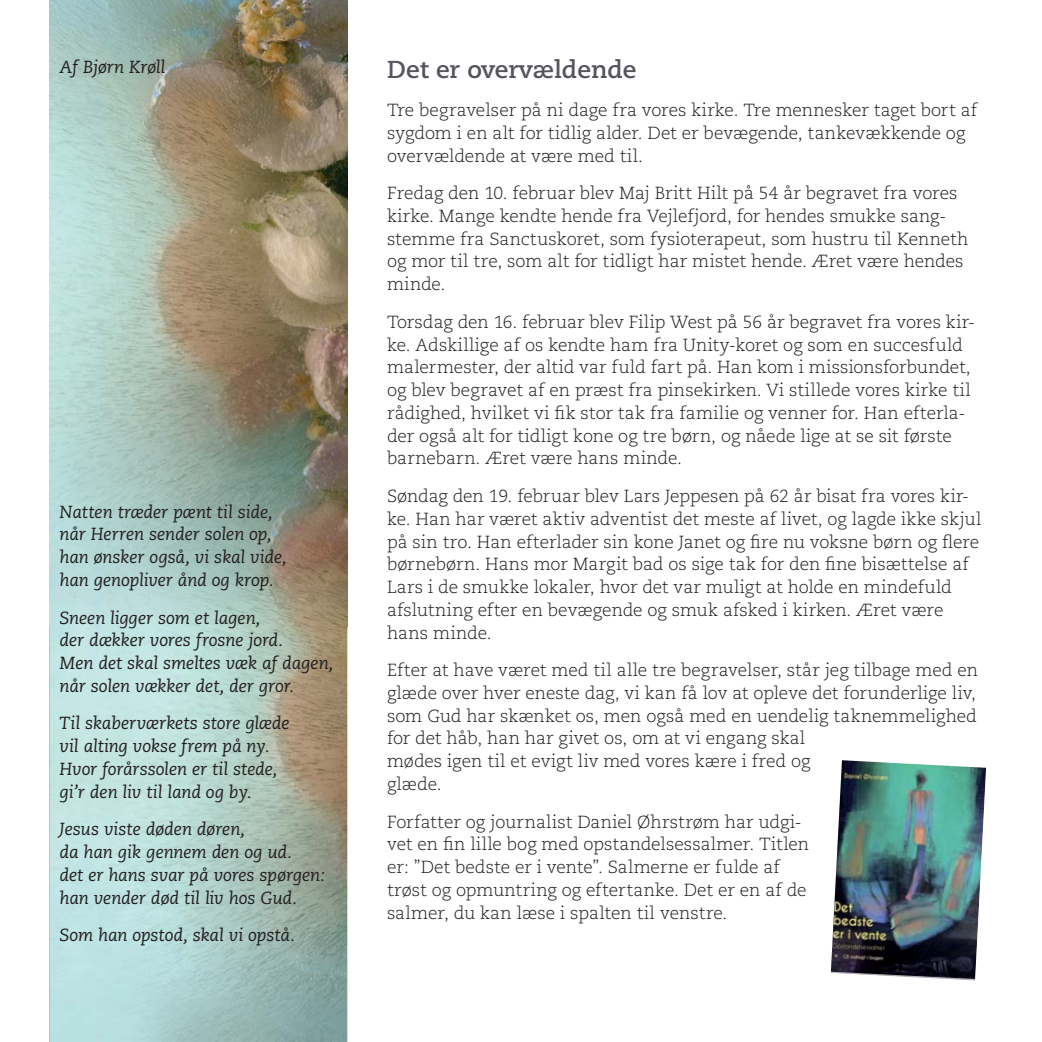
<style>
.page{position:relative;width:1042px;height:1042px;background:#fff}
.page>*{position:absolute;margin:0;border:0;box-sizing:border-box;transform-origin:0 0}
.t1{font:700 24.5px "Caecilia LT Std";color:#56545f}
.t2{font:300 17.5px/22.8px "Caecilia LT Std";color:#231f20}
.t3{font:italic 17.5px/22.8px "Caecilia LT Std";letter-spacing:-.01em;color:#231f20}
</style>
<div class="page">
<img style="left:50px;top:0;width:297px;height:1042px">
<img style="left:50px;top:377px;width:297px;height:249px">
<img style="left:831px;top:760px;width:155px;height:220px">
<p class="t3" style="left:60px;top:56px;width:107px">Af Bjørn Krøll</p>
<p class="t3" style="left:60px;top:501px;width:229px">Natten træder pænt til side, når Herren sender solen op, han ønsker også, vi skal vide, han genopliver ånd og krop.</p>
<p class="t3" style="left:60px;top:607px;width:275px">Sneen ligger som et lagen,<br>der dækker vores frosne jord.<br>Men det skal smeltes væk af dagen, når solen vækker det, der gror.</p>
<p class="t3" style="left:60px;top:713px;width:231px">Til skaberværkets store glæde vil alting vokse frem på ny.<br>Hvor forårssolen er til stede, gi’r den liv til land og by.</p>
<p class="t3" style="left:60px;top:819px;width:267px">Jesus viste døden døren,<br>da han gik gennem den og ud.<br>det er hans svar på vores spørgen: han vender død til liv hos Gud.</p>
<p class="t3" style="left:60px;top:924px;width:237px">Som han opstod, skal vi opstå.</p>
<h1 class="t1" style="left:387px;top:58px;width:251px">Det er overvældende</h1>
<p class="t2" style="left:387px;top:99px;width:592px">Tre begravelser på ni dage fra vores kirke. Tre mennesker taget bort af sygdom i en alt for tidlig alder. Det er bevægende, tankevækkende og overvældende at være med til.</p>
<p class="t2" style="left:387px;top:183px;width:583px">Fredag den 10. februar blev Maj Britt Hilt på 54 år begravet fra vores kirke. Mange kendte hende fra Vejlefjord, for hendes smukke sang&shy;stemme fra Sanctuskoret, som fysioterapeut, som hustru til Kenneth og mor til tre, som alt for tidligt har mistet hende. Æret være hendes minde.</p>
<p class="t2" style="left:387px;top:311px;width:589px">Torsdag den 16. februar blev Filip West på 56 år begravet fra vores kir&shy;ke. Adskillige af os kendte ham fra Unity-koret og som en succesfuld malermester, der altid var fuld fart på. Han kom i missionsforbundet, og blev begravet af en præst fra pinsekirken. Vi stillede vores kirke til rådighed, hvilket vi fik stor tak fra familie og venner for. Han efterla&shy;der også alt for tidligt kone og tre børn, og nåede lige at se sit første barnebarn. Æret være hans minde.</p>
<p class="t2" style="left:387px;top:485px;width:596px">Søndag den 19. februar blev Lars Jeppesen på 62 år bisat fra vores kir&shy;ke. Han har været aktiv adventist det meste af livet, og lagde ikke skjul på sin tro. Han efterlader sin kone Janet og fire nu voksne børn og flere børnebørn. Hans mor Margit bad os sige tak for den fine bisættelse af Lars i de smukke lokaler, hvor det var muligt at holde en mindefuld afslutning efter en bevægende og smuk afsked i kirken. Æret være hans minde.</p>
<p class="t2" style="left:387px;top:659px;width:593px">Efter at have været med til alle tre begravelser, står jeg tilbage med en glæde over hver eneste dag, vi kan få lov at opleve det forunderlige liv, som Gud har skænket os, men også med en uendelig taknemmelighed for det håb, han har givet os, om at vi engang skal<br>mødes igen til et evigt liv med vores kære i fred og<br>glæde.</p>
<p class="t2" style="left:387px;top:811px;width:424px">Forfatter og journalist Daniel Øhrstrøm har udgi&shy;vet en fin lille bog med opstandelsessalmer. Titlen er: ”Det bedste er i vente”. Salmerne er fulde af trøst og opmuntring og eftertanke. Det er en af de salmer, du kan læse i spalten til venstre.</p>
</div>
